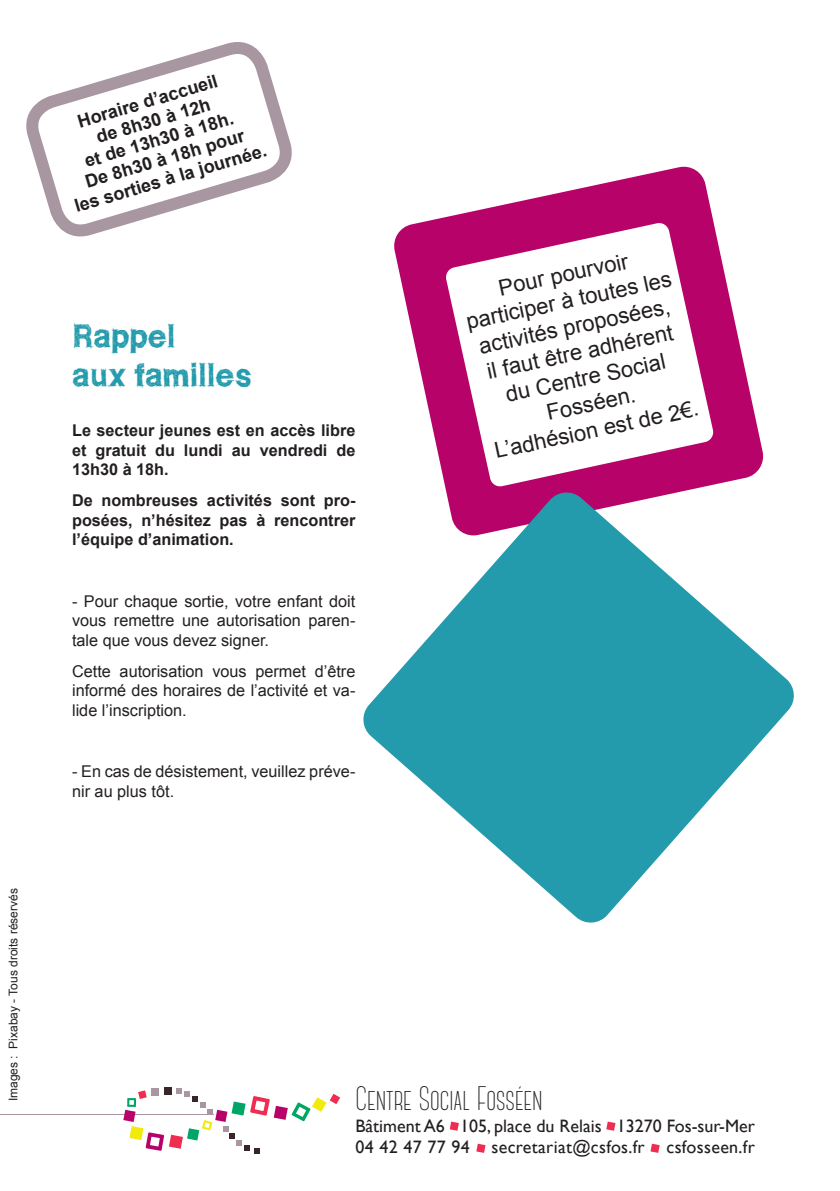
<style>
.page{position:relative;width:840px;height:1191px;background:#fff}
.page>*{position:absolute;margin:0;border:0;box-sizing:border-box;transform-origin:0 0}
.t1{font:300 34px "Canter";color:#231f20}
.t2{font:32px "WCROUGHTRAD Bta";color:#239bac}
.t3{font:22px/26.4px "Arial";color:#231f20;text-align:center}
.t4{font:700 18px/20px "Arial";color:#231f20;text-align:center}
.t5{font:18px "Gill Sans";color:#231f20}
.t6{font:18px "Gill Sans";letter-spacing:.02em;color:#231f20}
.t7{font:16.2px/19.4px "Arial";color:#231f20;text-align:justify}
.t8{font:700 16.2px/19.4px "Arial";color:#231f20;text-align:justify}
.t9{font:12px "Arial";color:#231f20}
</style>
<div class="page">
<svg style="left:394px;top:166px;width:369px;height:322px"></svg>
<svg style="left:363px;top:488px;width:431px;height:435px"></svg>
<svg style="left:404px;top:533px;width:357px;height:357px"></svg>
<svg style="left:26px;top:42px;width:266px;height:195px"></svg>
<svg style="left:449px;top:1121px;width:9px;height:9px"></svg>
<svg style="left:606px;top:1121px;width:9px;height:9px"></svg>
<svg style="left:476px;top:1143px;width:9px;height:9px"></svg>
<svg style="left:650px;top:1143px;width:9px;height:9px"></svg>
<hr style="left:0;top:1113px;width:213px;height:1px;background:#a896a1">
<div style="left:165px;top:1087px;width:7px;height:7px;background:#372527"></div>
<svg style="left:123px;top:1088px;width:217px;height:65px"></svg>
<p class="t9" style="left:5px;top:1101px;width:215px;rotate:-90deg">Images : Pixabay - Tous droits réservés</p>
<p class="t4" style="left:75px;top:112px;width:147px;rotate:-16deg">Horaire d’accueil</p>
<p class="t4" style="left:94px;top:127px;width:120px;rotate:-16deg">de 8h30 à 12h</p>
<p class="t4" style="left:82px;top:152px;width:156px;rotate:-16deg">et de 13h30 à 18h.</p>
<p class="t4" style="left:67px;top:177px;width:201px;rotate:-16deg">De 8h30 à 18h pour<br>les sorties à la journée.</p>
<p class="t2" style="left:72px;top:316px;width:105px">Rappel</p>
<p class="t2" style="left:72px;top:354px;width:181px">aux familles</p>
<p class="t8" style="left:72px;top:421px;width:285px">Le secteur jeunes est en accès libre et gratuit du lundi au vendredi de 13h30 à 18h.</p>
<p class="t8" style="left:72px;top:491px;width:285px">De nombreuses activités sont pro&shy;posées, n’hésitez pas à rencontrer l’équipe d’animation.</p>
<p class="t7" style="left:72px;top:591px;width:285px">- Pour chaque sortie, votre enfant doit vous remettre une autorisation paren&shy;tale que vous devez signer.</p>
<p class="t7" style="left:72px;top:661px;width:285px">Cette autorisation vous permet d’être informé des horaires de l’activité et va&shy;lide l’inscription.</p>
<p class="t7" style="left:72px;top:762px;width:285px">- En cas de désistement, veuillez préve&shy;nir au plus tôt.</p>
<p class="t3" style="left:458px;top:283px;width:211px;rotate:-12deg">Pour pourvoir participer à toutes les activités proposées, il faut être adhérent du Centre Social<br>Fosséen.</p>
<p class="t3" style="left:491px;top:438px;width:209px;rotate:-12deg">L’adhésion est de 2€.</p>
<p class="t1" style="left:355px;top:1082px;width:188px">Centre Social Fosséen</p>
<p class="t5" style="left:355px;top:1115px;width:400px">Bâtiment A6 105, place du Relais 13270 Fos-sur-Mer</p>
<p class="t6" style="left:355px;top:1136px;width:400px">04 42 47 77 94 secretariat@csfos.fr csfosseen.fr</p>
</div>
